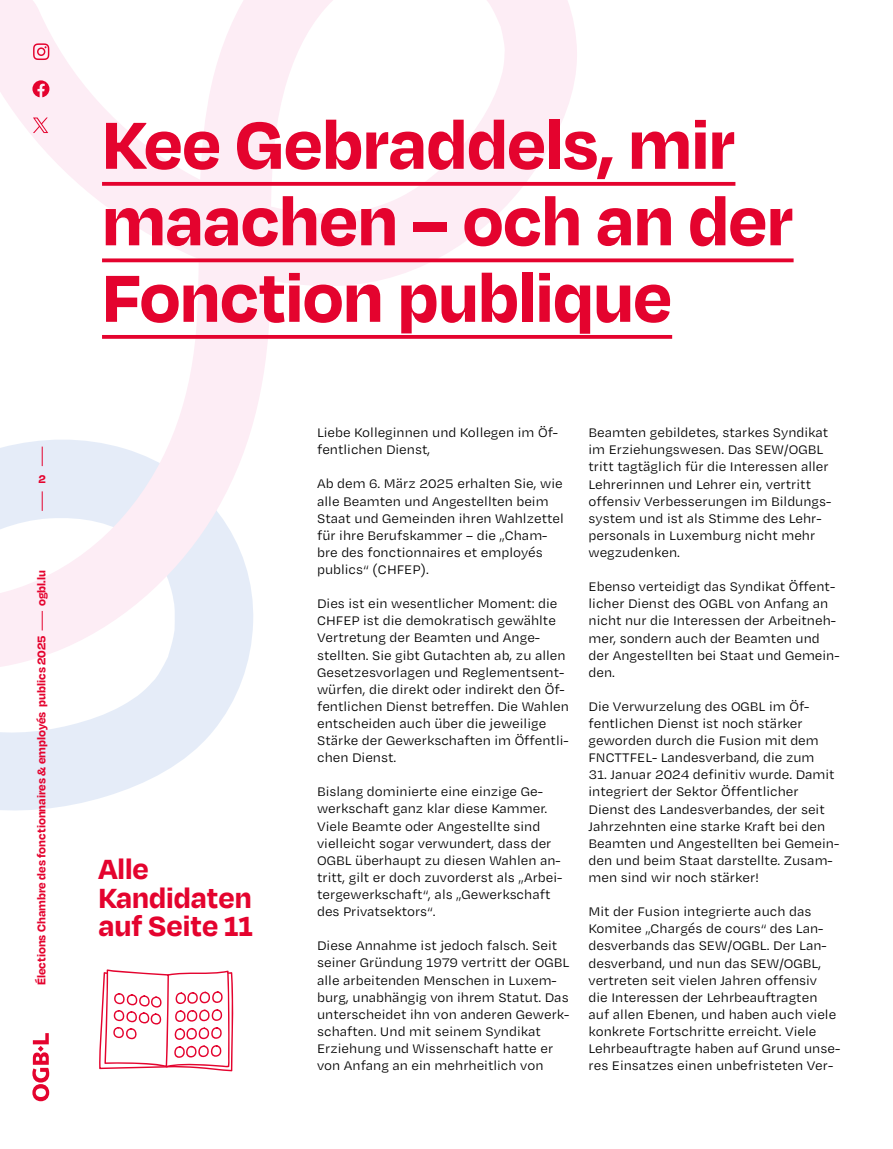
<style>
.page{position:relative;width:893px;height:1149px;background:#fff}
.page>*{position:absolute;margin:0;border:0;box-sizing:border-box;transform-origin:0 0}
.t1{font:700 76.5px/76.5px "Degular";letter-spacing:-.01em;color:#e4032e}
.t2{font:700 31.95px/28.5px "Degular";color:#e4032e}
.t3{font:14.25px/17.1px "Degular Text";color:#000}
.t4{font:700 12.9px "Degular";color:#e4032e}
</style>
<div class="page">
<svg style="left:0;top:702px;width:232px;height:109px;fill:#e5ecf8"></svg>
<svg style="left:99px;top:969px;width:135px;height:101px"></svg>
<svg style="left:0;top:0;width:578px;height:702px"></svg>
<svg style="left:102px;top:182px;width:633px;height:4px;fill:#e4032e"></svg>
<svg style="left:102px;top:258px;width:692px;height:4px;fill:#e4032e"></svg>
<svg style="left:102px;top:335px;width:570px;height:4px;fill:#e4032e"></svg>
<svg style="left:32px;top:80px;width:17px;height:17px"></svg>
<svg style="left:33px;top:117px;width:15px;height:16px"></svg>
<svg style="left:33px;top:43px;width:16px;height:17px"></svg>
<svg style="left:42px;top:610px;width:1px;height:20px"></svg>
<svg style="left:42px;top:446px;width:1px;height:20px"></svg>
<svg style="left:42px;top:491px;width:1px;height:19px"></svg>
<svg style="left:32px;top:1033px;width:17px;height:67px"></svg>
<p class="t4" style="left:38px;top:470px;width:9px">2</p>
<p class="t4" style="left:33px;top:606px;width:37px;rotate:-90deg">ogbl.lu</p>
<p class="t4" style="left:33px;top:985px;width:351px;rotate:-90deg">Élections Chambre des fonctionnaires &amp; employés publics 2025</p>
<h1 class="t1" style="left:102px;top:102px;width:693px">Kee Gebraddels, mir maachen – och an der<br>Fonction publique</h1>
<h2 class="t2" style="left:98px;top:852px;width:156px">Alle<br>Kandidaten auf Seite 11</h2>
<p class="t3" style="left:317px;top:423px;width:242px">Liebe Kolleginnen und Kollegen im Öf&shy;fentlichen Dienst,</p>
<p class="t3" style="left:317px;top:474px;width:248px">Ab dem 6. März 2025 erhalten Sie, wie alle Beamten und Angestellten beim<br>Staat und Gemeinden ihren Wahlzettel für ihre Berufskammer – die „Cham&shy;bre des fonctionnaires et employés publics“ (CHFEP).</p>
<p class="t3" style="left:317px;top:594px;width:253px">Dies ist ein wesentlicher Moment: die CHFEP ist die demokratisch gewählte Vertretung der Beamten und Ange&shy;stellten. Sie gibt Gutachten ab, zu allen Gesetzesvorlagen und Reglementsent&shy;würfen, die direkt oder indirekt den Öf&shy;fentlichen Dienst betreffen. Die Wahlen entscheiden auch über die jeweilige Stärke der Gewerkschaften im Öffentli&shy;chen Dienst.</p>
<p class="t3" style="left:317px;top:782px;width:247px">Bislang dominierte eine einzige Ge&shy;werkschaft ganz klar diese Kammer.<br>Viele Beamte oder Angestellte sind vielleicht sogar verwundert, dass der OGBL überhaupt zu diesen Wahlen an&shy;tritt, gilt er doch zuvorderst als „Arbei&shy;tergewerkschaft“, als „Gewerkschaft des Privatsektors“.</p>
<p class="t3" style="left:317px;top:936px;width:254px">Diese Annahme ist jedoch falsch. Seit seiner Gründung 1979 vertritt der OGBL alle arbeitenden Menschen in Luxem&shy;burg, unabhängig von ihrem Statut. Das unterscheidet ihn von anderen Gewerk&shy;schaften. Und mit seinem Syndikat Erziehung und Wissenschaft hatte er von Anfang an ein mehrheitlich von</p>
<p class="t3" style="left:588px;top:423px;width:244px">Beamten gebildetes, starkes Syndikat im Erziehungswesen. Das SEW/OGBL tritt tagtäglich für die Interessen aller Lehrerinnen und Lehrer ein, vertritt offensiv Verbesserungen im Bildungs&shy;system und ist als Stimme des Lehr&shy;personals in Luxemburg nicht mehr wegzudenken.</p>
<p class="t3" style="left:588px;top:577px;width:253px">Ebenso verteidigt das Syndikat Öffent&shy;licher Dienst des OGBL von Anfang an nicht nur die Interessen der Arbeitneh&shy;mer, sondern auch der Beamten und der Angestellten bei Staat und Gemein&shy;den.</p>
<p class="t3" style="left:588px;top:697px;width:232px">Die Verwurzelung des OGBL im Öf&shy;fentlichen Dienst ist noch stärker geworden durch die Fusion mit dem FNCTTFEL- Landesverband, die zum</p>
<p class="t3" style="left:588px;top:765px;width:252px">31. Januar 2024 definitiv wurde. Damit integriert der Sektor Öffentlicher Dienst des Landesverbandes, der seit Jahrzehnten eine starke Kraft bei den Beamten und Angestellten bei Gemein&shy;den und beim Staat darstellte. Zusam&shy;men sind wir noch stärker!</p>
<p class="t3" style="left:588px;top:902px;width:253px">Mit der Fusion integrierte auch das Komitee „Chargés de cours“ des Lan&shy;desverbands das SEW/OGBL. Der Lan&shy;desverband, und nun das SEW/OGBL, vertreten seit vielen Jahren offensiv<br>die Interessen der Lehrbeauftragten auf allen Ebenen, und haben auch viele konkrete Fortschritte erreicht. Viele Lehrbeauftragte haben auf Grund unse&shy;res Einsatzes einen unbefristeten Ver-</p>
</div>
